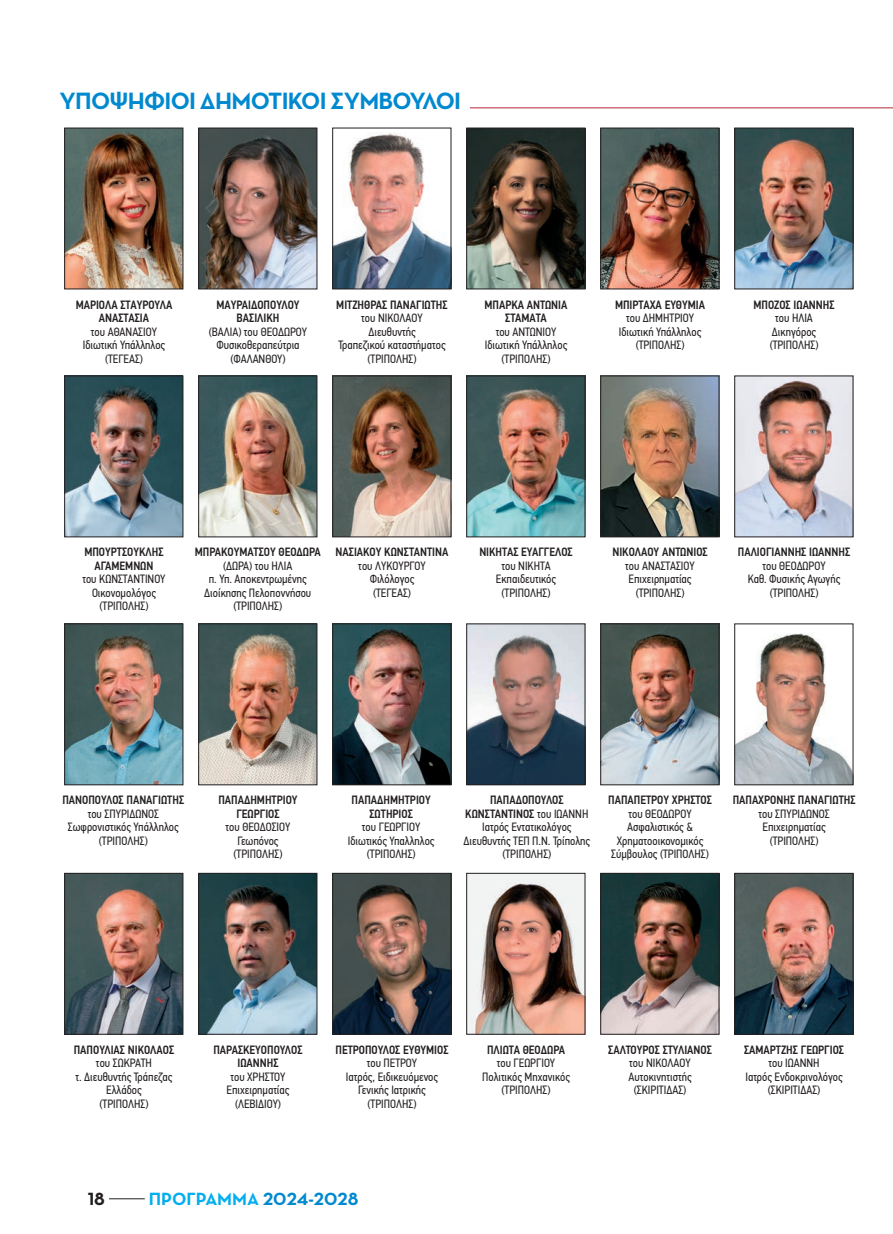
<style>
.page{position:relative;width:893px;height:1234px;background:#fff}
.page>*{position:absolute;margin:0;border:0;box-sizing:border-box;transform-origin:0 0}
.t1{font:700 24px "Neutraface Text";letter-spacing:-.03em;color:#0089cf}
.t2{font:700 18px "Neutraface Text";color:#00aeef}
.t3{font:700 18px "Neutraface Text";color:#231f20}
.t4{font:12px/13.5px "PF Din Text Cond Pro";color:#231f20;text-align:center}
.t5{font:500 12px/13.5px "PF Din Text Cond Pro";color:#231f20;text-align:center}
.s1{font-weight:500}
.s2{color:#0089cf}
</style>
<div class="page">
<hr style="left:109px;top:1198px;width:36px;height:1px;background:#231f20">
<img style="left:66px;top:130px;width:115px;height:157px">
<div style="left:64px;top:128px;width:119px;height:161px;border:1px solid #231f20"></div>
<img style="left:200px;top:130px;width:115px;height:157px">
<div style="left:198px;top:128px;width:119px;height:161px;border:1px solid #231f20"></div>
<img style="left:334px;top:132px;width:115px;height:155px">
<div style="left:332px;top:128px;width:119px;height:161px;border:1px solid #231f20"></div>
<img style="left:468px;top:130px;width:115px;height:157px">
<div style="left:466px;top:128px;width:119px;height:161px;border:1px solid #231f20"></div>
<img style="left:602px;top:130px;width:115px;height:157px">
<div style="left:600px;top:128px;width:119px;height:161px;border:1px solid #231f20"></div>
<img style="left:736px;top:130px;width:115px;height:157px">
<div style="left:734px;top:128px;width:119px;height:161px;border:1px solid #231f20"></div>
<img style="left:66px;top:377px;width:115px;height:158px">
<div style="left:64px;top:375px;width:119px;height:162px;border:1px solid #231f20"></div>
<img style="left:200px;top:377px;width:115px;height:158px">
<div style="left:198px;top:375px;width:119px;height:162px;border:1px solid #231f20"></div>
<img style="left:334px;top:377px;width:115px;height:158px">
<div style="left:332px;top:375px;width:119px;height:162px;border:1px solid #231f20"></div>
<img style="left:468px;top:377px;width:115px;height:158px">
<div style="left:466px;top:375px;width:119px;height:162px;border:1px solid #231f20"></div>
<img style="left:602px;top:377px;width:115px;height:158px">
<div style="left:600px;top:375px;width:119px;height:162px;border:1px solid #231f20"></div>
<img style="left:736px;top:377px;width:115px;height:158px">
<img style="left:66px;top:625px;width:115px;height:158px">
<div style="left:64px;top:623px;width:119px;height:162px;border:1px solid #231f20"></div>
<img style="left:200px;top:625px;width:115px;height:158px">
<div style="left:198px;top:623px;width:119px;height:162px;border:1px solid #231f20"></div>
<img style="left:334px;top:625px;width:115px;height:158px">
<div style="left:332px;top:623px;width:119px;height:162px;border:1px solid #231f20"></div>
<img style="left:468px;top:625px;width:115px;height:158px">
<div style="left:466px;top:623px;width:119px;height:162px;border:1px solid #231f20"></div>
<img style="left:602px;top:625px;width:115px;height:158px">
<div style="left:600px;top:623px;width:119px;height:162px;border:1px solid #231f20"></div>
<img style="left:736px;top:633px;width:115px;height:150px">
<div style="left:734px;top:623px;width:119px;height:162px;border:1px solid #231f20"></div>
<img style="left:66px;top:874px;width:115px;height:158px">
<div style="left:64px;top:872px;width:119px;height:162px;border:1px solid #231f20"></div>
<img style="left:200px;top:874px;width:115px;height:158px">
<div style="left:198px;top:872px;width:119px;height:162px;border:1px solid #231f20"></div>
<img style="left:334px;top:874px;width:115px;height:158px">
<div style="left:332px;top:872px;width:119px;height:162px;border:1px solid #231f20"></div>
<img style="left:468px;top:874px;width:115px;height:158px">
<div style="left:466px;top:872px;width:119px;height:162px;border:1px solid #231f20"></div>
<img style="left:602px;top:874px;width:115px;height:158px">
<div style="left:600px;top:872px;width:119px;height:162px;border:1px solid #231f20"></div>
<img style="left:736px;top:874px;width:115px;height:158px">
<div style="left:734px;top:872px;width:119px;height:162px;border:1px solid #231f20"></div>
<hr style="left:470px;top:107px;width:423px;height:1px;background:#b72837">
<h1 class="t1" style="left:60px;top:81px;width:403px">ΥΠΟΨΗΦΙΟΙ ΔΗΜΟΤΙΚΟΙ ΣΥΜΒΟΥΛΟΙ</h1>
<p class="t5" style="left:76px;top:298px;width:98px">ΜΑΡΙΟΛΑ ΣΤΑΥΡΟΥΛΑ<br>ΑΝΑΣΤΑΣΙΑ</p>
<p class="t4" style="left:83px;top:324px;width:84px">του ΑΘΑΝΑΣΙΟΥ<br>Ιδιωτική Υπάλληλος (ΤΕΓΕΑΣ)</p>
<p class="t5" style="left:216px;top:298px;width:85px">ΜΑΥΡΑΙΔΟΠΟΥΛΟΥ<br>ΒΑΣΙΛΙΚΗ</p>
<p class="t4" style="left:209px;top:324px;width:100px">(ΒΑΛΙΑ) του ΘΕΟΔΩΡΟΥ<br>Φυσικοθεραπεύτρια (ΦΑΛΑΝΘΟΥ)</p>
<p class="t5" style="left:336px;top:298px;width:113px">ΜΙΤΖΗΘΡΑΣ ΠΑΝΑΓΙΩΤΗΣ</p>
<p class="t4" style="left:338px;top:311px;width:109px">του ΝΙΚΟΛΑΟΥ<br>Διευθυντής<br>Τραπεζικού καταστήματος (ΤΡΙΠΟΛΗΣ)</p>
<p class="t5" style="left:485px;top:298px;width:84px">ΜΠΑΡΚΑ ΑΝΤΩΝΙΑ<br>ΣΤΑΜΑΤΑ</p>
<p class="t4" style="left:485px;top:324px;width:84px">του ΑΝΤΩΝΙΟΥ<br>Ιδιωτική Υπάλληλος (ΤΡΙΠΟΛΗΣ)</p>
<p class="t5" style="left:615px;top:298px;width:91px">ΜΠΙΡΤΑΧΑ ΕΥΘΥΜΙΑ</p>
<p class="t4" style="left:619px;top:311px;width:84px">του ΔΗΜΗΤΡΙΟΥ<br>Ιδιωτική Υπάλληλος (ΤΡΙΠΟΛΗΣ)</p>
<p class="t5" style="left:753px;top:298px;width:83px">ΜΠΟΖΟΣ ΙΩΑΝΝΗΣ</p>
<p class="t4" style="left:770px;top:311px;width:50px">του ΗΛΙΑ<br>Δικηγόρος (ΤΡΙΠΟΛΗΣ)</p>
<p class="t5" style="left:84px;top:545px;width:81px">ΜΠΟΥΡΤΣΟΥΚΛΗΣ<br>ΑΓΑΜΕΜΝΩΝ</p>
<p class="t4" style="left:82px;top:572px;width:85px">του ΚΩΝΣΤΑΝΤΙΝΟΥ<br>Οικονομολόγος (ΤΡΙΠΟΛΗΣ)</p>
<p class="t5" style="left:195px;top:545px;width:127px">ΜΠΡΑΚΟΥΜΑΤΣΟΥ ΘΕΟΔΩΡΑ</p>
<p class="t4" style="left:204px;top:559px;width:109px">(ΔΩΡΑ) του ΗΛΙΑ<br>π. Υπ. Αποκεντρωμένης<br>Διοίκησης Πελοποννήσου (ΤΡΙΠΟΛΗΣ)</p>
<p class="t5" style="left:336px;top:545px;width:114px">ΝΑΣΙΑΚΟΥ ΚΩΝΣΤΑΝΤΙΝΑ</p>
<p class="t4" style="left:358px;top:559px;width:69px">του ΛΥΚΟΥΡΓΟΥ<br>Φιλόλογος (ΤΕΓΕΑΣ)</p>
<p class="t5" style="left:479px;top:545px;width:95px">ΝΙΚΗΤΑΣ ΕΥΑΓΓΕΛΟΣ</p>
<p class="t4" style="left:496px;top:559px;width:62px">του ΝΙΚΗΤΑ<br>Εκπαιδευτικός (ΤΡΙΠΟΛΗΣ)</p>
<p class="t5" style="left:612px;top:545px;width:97px">ΝΙΚΟΛΑΟΥ ΑΝΤΩΝΙΟΣ</p>
<p class="t4" style="left:625px;top:559px;width:71px">του ΑΝΑΣΤΑΣΙΟΥ<br>Επιχειρηματίας (ΤΡΙΠΟΛΗΣ)</p>
<p class="t5" style="left:738px;top:545px;width:114px">ΠΑΛΙΟΓΙΑΝΝΗΣ ΙΩΑΝΝΗΣ</p>
<p class="t4" style="left:748px;top:559px;width:94px">του ΘΕΟΔΩΡΟΥ<br>Καθ. Φυσικής Αγωγής (ΤΡΙΠΟΛΗΣ)</p>
<p class="t5" style="left:62px;top:793px;width:123px">ΠΑΝΟΠΟΥΛΟΣ ΠΑΝΑΓΙΩΤΗΣ</p>
<p class="t4" style="left:68px;top:806px;width:112px">του ΣΠΥΡΙΔΩΝΟΣ<br>Σωφρονιστικός Υπάλληλος (ΤΡΙΠΟΛΗΣ)</p>
<p class="t5" style="left:218px;top:793px;width:81px">ΠΑΠΑΔΗΜΗΤΡΙΟΥ<br>ΓΕΩΡΓΙΟΣ</p>
<p class="t4" style="left:226px;top:820px;width:66px">του ΘΕΟΔΟΣΙΟΥ<br>Γεωπόνος (ΤΡΙΠΟΛΗΣ)</p>
<p class="t5" style="left:352px;top:793px;width:81px">ΠΑΠΑΔΗΜΗΤΡΙΟΥ<br>ΣΩΤΗΡΙΟΣ</p>
<p class="t4" style="left:348px;top:820px;width:88px">του ΓΕΩΡΓΙΟΥ<br>Ιδιωτικός Υπαλληλος (ΤΡΙΠΟΛΗΣ)</p>
<p class="t4" style="left:464px;top:793px;width:128px"><span class="s1">ΠΑΠΑΔΟΠΟΥΛΟΣ<br>ΚΩΝΣΤΑΝΤΙΝΟΣ</span> του ΙΩΑΝΝΗ<br>Ιατρός Εντατικολόγος<br>Διευθυντής ΤΕΠ Π.Ν. Τρίπολης (ΤΡΙΠΟΛΗΣ)</p>
<p class="t5" style="left:608px;top:793px;width:105px">ΠΑΠΑΠΕΤΡΟΥ ΧΡΗΣΤΟΣ</p>
<p class="t4" style="left:611px;top:806px;width:99px">του ΘΕΟΔΩΡΟΥ<br>Ασφαλιστικός &amp;<br>Χρηματοοικονομικός<br>Σύμβουλος (ΤΡΙΠΟΛΗΣ)</p>
<p class="t5" style="left:733px;top:793px;width:124px">ΠΑΠΑΧΡΟΝΗΣ ΠΑΝΑΓΙΩΤΗΣ</p>
<p class="t4" style="left:758px;top:806px;width:73px">του ΣΠΥΡΙΔΩΝΟΣ<br>Επιχειρηματίας (ΤΡΙΠΟΛΗΣ)</p>
<p class="t5" style="left:74px;top:1042px;width:102px">ΠΑΠΟΥΛΙΑΣ ΝΙΚΟΛΑΟΣ</p>
<p class="t4" style="left:76px;top:1056px;width:98px">του ΣΩΚΡΑΤΗ<br>τ. Διευθυντής Τράπεζας<br>Ελλάδος<br>(ΤΡΙΠΟΛΗΣ)</p>
<p class="t5" style="left:213px;top:1042px;width:91px">ΠΑΡΑΣΚΕΥΟΠΟΥΛΟΣ<br>ΙΩΑΝΝΗΣ</p>
<p class="t4" style="left:227px;top:1069px;width:64px">του ΧΡΗΣΤΟΥ<br>Επιχειρηματίας (ΛΕΒΙΔΙΟΥ)</p>
<p class="t5" style="left:335px;top:1042px;width:115px">ΠΕΤΡΟΠΟΥΛΟΣ ΕΥΘΥΜΙΟΣ</p>
<p class="t4" style="left:346px;top:1056px;width:94px">του ΠΕΤΡΟΥ<br>Ιατρός, Ειδικευόμενος<br>Γενικής Ιατρικής (ΤΡΙΠΟΛΗΣ)</p>
<h2 class="t3" style="left:88px;top:1183px;width:19px">18</h2>
<h2 class="t2" style="left:149px;top:1183px;width:211px">ΠΡΟΓΡΑΜΜΑ <span class="s2">2024-2028</span></h2>
<p class="t5" style="left:487px;top:1042px;width:80px">ΠΛΙΩΤΑ ΘΕΟΔΩΡΑ</p>
<p class="t4" style="left:482px;top:1056px;width:89px">του ΓΕΩΡΓΙΟΥ<br>Πολιτικός Μηχανικός (ΤΡΙΠΟΛΗΣ)</p>
<p class="t5" style="left:608px;top:1042px;width:105px">ΣΑΛΤΟΥΡΟΣ ΣΤΥΛΙΑΝΟΣ</p>
<p class="t4" style="left:628px;top:1056px;width:65px">του ΝΙΚΟΛΑΟΥ<br>Αυτοκινητιστής (ΣΚΙΡΙΤΙΔΑΣ)</p>
<p class="t5" style="left:744px;top:1042px;width:101px">ΣΑΜΑΡΤΖΗΣ ΓΕΩΡΓΙΟΣ</p>
<p class="t4" style="left:745px;top:1056px;width:99px">του ΙΩΑΝΝΗ<br>Ιατρός Ενδοκρινολόγος (ΣΚΙΡΙΤΙΔΑΣ)</p>
</div>
